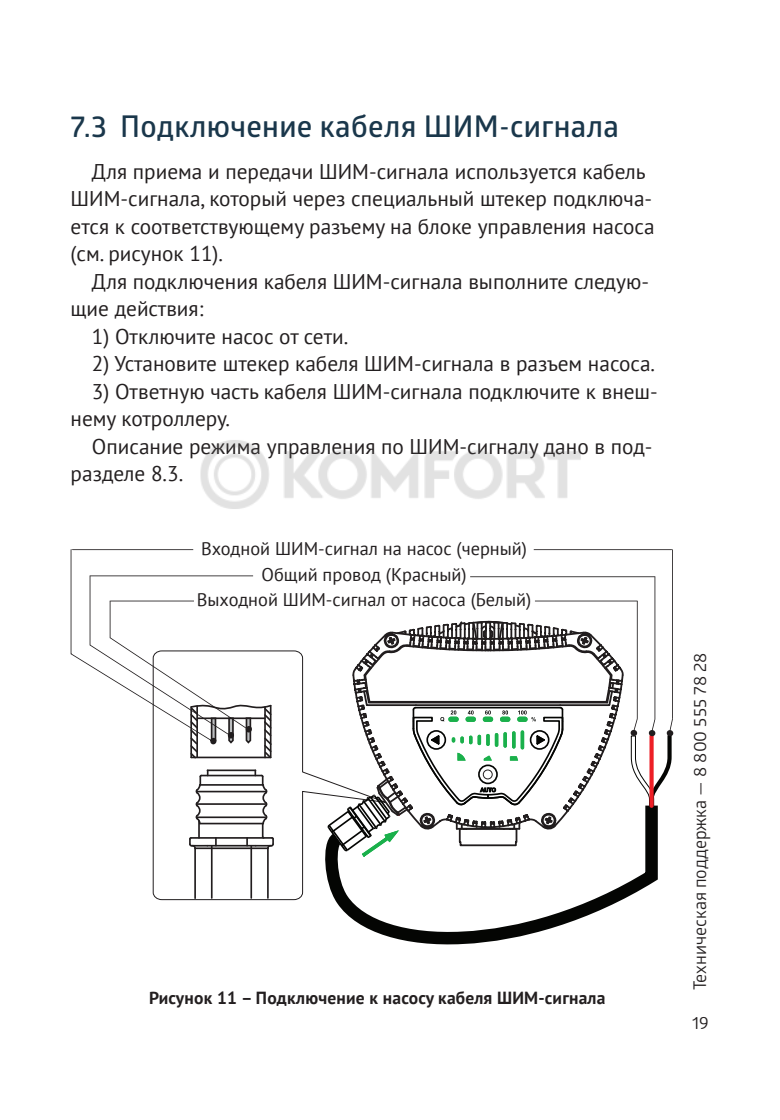
<style>
.page{position:relative;width:780px;height:1120px;background:#fff}
.page>*{position:absolute;margin:0;border:0;box-sizing:border-box;transform-origin:0 0}
.t1{font:600 30px "Glober";letter-spacing:.01em;color:#1a374b}
.t2{font:21.25px/27.5px "PT Sans";color:#231f20}
.t3{font:18.25px/25.2px "PT Sans";color:#231f20;text-align:center}
.t4{font:700 17.5px "PT Sans";letter-spacing:.01em;color:#231f20}
.t5{font:17.5px "Glober";color:#231f20}
</style>
<div class="page">
<svg style="left:152px;top:650px;width:176px;height:250px"></svg>
<svg style="left:328px;top:871px;width:330px;height:74px"></svg>
<svg style="left:246px;top:839px;width:2px;height:6px"></svg>
<hr style="left:191px;top:837px;width:81px;height:2px;background:#211d1e">
<hr style="left:207px;top:845px;width:49px;height:1px;background:#211d1e">
<svg style="left:215px;top:838px;width:2px;height:7px"></svg>
<hr style="left:195px;top:847px;width:73px;height:2px;background:#211d1e">
<hr style="left:250px;top:845px;width:2px;height:53px;background:#211d1e">
<hr style="left:267px;top:848px;width:2px;height:50px;background:#211d1e">
<hr style="left:211px;top:845px;width:1px;height:53px;background:#211d1e">
<hr style="left:194px;top:848px;width:2px;height:50px;background:#211d1e">
<hr style="left:197px;top:816px;width:68px;height:2px;background:#211d1e">
<hr style="left:197px;top:803px;width:68px;height:2px;background:#211d1e">
<hr style="left:197px;top:791px;width:68px;height:1px;background:#211d1e">
<hr style="left:200px;top:823px;width:63px;height:1px;background:#211d1e">
<hr style="left:200px;top:784px;width:63px;height:2px;background:#211d1e">
<hr style="left:201px;top:774px;width:61px;height:2px;background:#211d1e">
<hr style="left:207px;top:769px;width:48px;height:2px;background:#211d1e">
<svg style="left:254px;top:770px;width:21px;height:80px"></svg>
<svg style="left:188px;top:770px;width:21px;height:80px"></svg>
<svg style="left:71px;top:549px;width:202px;height:211px"></svg>
<svg style="left:326px;top:549px;width:347px;height:322px"></svg>
<img style="left:200px;top:440px;width:381px;height:69px">
<h1 class="t1" style="left:71px;top:106px;width:550px">7.3 Подключение кабеля ШИМ-сигнала</h1>
<p class="t2" style="left:71px;top:157px;width:585px;text-indent:21px">Для приема и передачи ШИМ-сигнала используется кабель ШИМ-сигнала, который через специальный штекер подключа&shy;ется к соответствующему разъему на блоке управления насоса (см. рисунок 11).</p>
<p class="t2" style="left:71px;top:267px;width:580px;text-indent:21px">Для подключения кабеля ШИМ-сигнала выполните следую&shy;щие действия:</p>
<p class="t2" style="left:92px;top:322px;width:258px">1) Отключите насос от сети.</p>
<p class="t2" style="left:92px;top:349px;width:564px">2) Установите штекер кабеля ШИМ-сигнала в разъем насоса.</p>
<p class="t2" style="left:71px;top:377px;width:588px;text-indent:21px">3) Ответную часть кабеля ШИМ-сигнала подключите к внеш&shy;нему котроллеру.</p>
<p class="t2" style="left:71px;top:432px;width:583px;text-indent:21px">Описание режима управления по ШИМ-сигналу дано в под&shy;разделе 8.3.</p>
<p class="t3" style="left:197px;top:536px;width:336px">Входной ШИМ-сигнал на насос (черный)<br>Общий провод (Красный)<br>Выходной ШИМ-сигнал от насоса (Белый)</p>
<p class="t4" style="left:149px;top:986px;width:458px">Рисунок 11 – Подключение к насосу кабеля ШИМ-сигнала</p>
<p class="t5" style="left:687px;top:990px;width:339px;rotate:-90deg">Техническая поддержка — 8 800 555 78 28</p>
<p class="t5" style="left:692px;top:1010px;width:18px">19</p>
</div>
